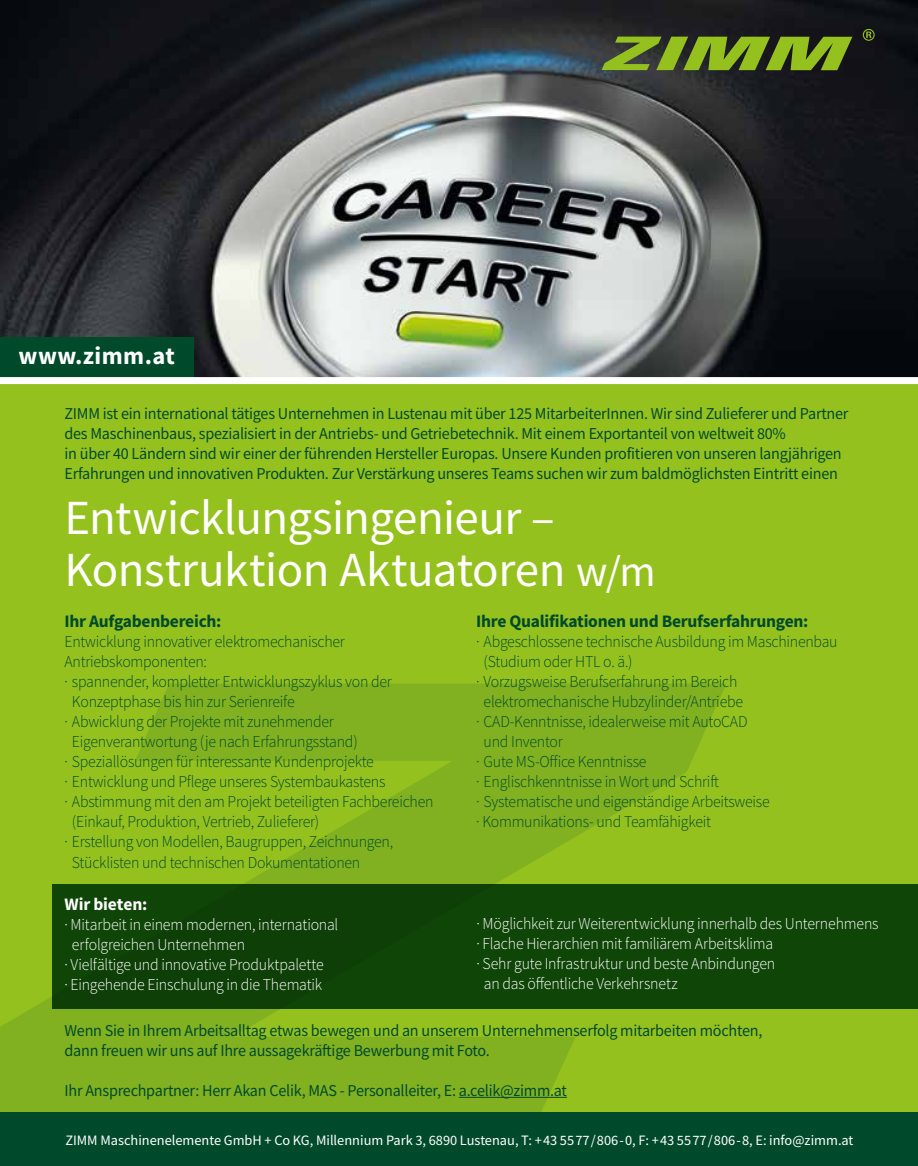
<style>
.page{position:relative;width:918px;height:1166px;background:#fff}
.page>*{position:absolute;margin:0;border:0;box-sizing:border-box;transform-origin:0 0}
.Headline{font:49px/52.5px "Source Sans Pro";letter-spacing:-.01em;color:#fff}
.t1{font:700 24.5px "Source Sans Pro";letter-spacing:.02em;color:#fff}
.t2{font:700 17.5px "Source Sans Pro";letter-spacing:-.015em;color:#004a2c}
.t3{font:700 17.5px "Source Sans Pro";letter-spacing:-.01em;color:#fff}
.Bullet_Aufzählung_9{font:300 16.62px/19.9px "Source Sans Pro";letter-spacing:-.015em;color:#004a2c;scale:.95 1}
.Firmen_Intro{font:16.62px/19.9px "Source Sans Pro";letter-spacing:-.015em;color:#004a2c}
.Bullet_Aufzählung_9-2{font:300 16.62px/19.9px "Source Sans Pro";letter-spacing:-.01em;color:#fff;scale:.95 1}
.t4{font:14.35px "Source Sans Pro";color:#fff}
.s1{font-size:43.75px}
</style>
<div class="page">
<div style="left:0;top:0;width:918px;height:1146px;background:#95c11f"></div>
<svg style="left:0;top:684px;width:726px;height:428px;fill:#81b120"></svg>
<div style="left:52px;top:884px;width:866px;height:124px;background:#0f4507"></div>
<img style="left:0;top:0;width:918px;height:377px">
<div style="left:0;top:1112px;width:918px;height:54px;background:#004a2c"></div>
<hr style="left:459px;top:1097px;width:108px;height:1px;background:#004a2c">
<div style="left:0;top:337px;width:193px;height:40px;background:#004a2c"></div>
<svg style="left:601px;top:29px;width:285px;height:41px"></svg>
<div style="left:0;top:377px;width:918px;height:7px;background:#fff"></div>
<p class="t1" style="left:19px;top:339px;width:158px">www.zimm.at</p>
<p class="Firmen_Intro" style="left:64px;top:404px;width:785px">ZIMM ist ein international tätiges Unternehmen in Lustenau mit über 125 MitarbeiterInnen. Wir sind Zulieferer und Partner des Maschinenbaus, spezialisiert in der Antriebs- und Getriebetechnik. Mit einem Exportanteil von weltweit 80%<br>in über 40 Ländern sind wir einer der führenden Hersteller Europas. Unsere Kunden profitieren von unseren langjährigen Erfahrungen und innovativen Produkten. Zur Verstärkung unseres Teams suchen wir zum baldmöglichsten Eintritt einen</p>
<p class="Headline" style="left:64px;top:491px;width:593px">Entwicklungsingenieur –<br>Konstruktion Aktuatoren <span class="s1">w/m</span></p>
<p class="t2" style="left:476px;top:609px;width:334px">Ihre Qualifikationen und Berufserfahrungen:</p>
<p class="Bullet_Aufzählung_9" style="left:483px;top:631px;width:374px;text-indent:-7px">· Abgeschlossene technische Ausbildung im Maschinenbau (Studium oder HTL o. ä.)</p>
<p class="Bullet_Aufzählung_9" style="left:476px;top:671px;width:282px;text-align:center">· Vorzugsweise Berufserfahrung im Bereich elektromechanische Hubzylinder/Antriebe</p>
<p class="Bullet_Aufzählung_9" style="left:483px;top:711px;width:279px;text-indent:-7px">· CAD-Kenntnisse, idealerweise mit AutoCAD und Inventor</p>
<p class="Bullet_Aufzählung_9" style="left:476px;top:751px;width:181px">· Gute MS-Office Kenntnisse</p>
<p class="Bullet_Aufzählung_9" style="left:476px;top:771px;width:257px">· Englischkenntnisse in Wort und Schrift</p>
<p class="Bullet_Aufzählung_9" style="left:476px;top:791px;width:310px">· Systematische und eigenständige Arbeitsweise</p>
<p class="Bullet_Aufzählung_9" style="left:476px;top:811px;width:249px">· Kommunikations- und Teamfähigkeit</p>
<p class="t2" style="left:64px;top:609px;width:159px">Ihr Aufgabenbereich:</p>
<p class="Bullet_Aufzählung_9" style="left:64px;top:631px;width:297px">Entwicklung innovativer elektromechanischer<br>Antriebskomponenten:</p>
<p class="Bullet_Aufzählung_9" style="left:72px;top:671px;width:338px;text-indent:-7px">· spannender, kompletter Entwicklungszyklus von der<br>Konzeptphase bis hin zur Serienreife</p>
<p class="Bullet_Aufzählung_9" style="left:72px;top:711px;width:302px;text-indent:-7px">· Abwicklung der Projekte mit zunehmender<br>Eigenverantwortung (je nach Erfahrungsstand)</p>
<p class="Bullet_Aufzählung_9" style="left:64px;top:751px;width:327px">· Speziallösungen für interessante Kundenprojekte</p>
<p class="Bullet_Aufzählung_9" style="left:64px;top:771px;width:339px">· Entwicklung und Pflege unseres Systembaukastens</p>
<p class="Bullet_Aufzählung_9" style="left:72px;top:791px;width:382px;text-indent:-7px">· Abstimmung mit den am Projekt beteiligten Fachbereichen (Einkauf, Produktion, Vertrieb, Zulieferer)</p>
<p class="Bullet_Aufzählung_9" style="left:72px;top:830px;width:340px;line-height:21px;text-indent:-7px">· Erstellung von Modellen, Baugruppen, Zeichnungen,<br>Stücklisten und technischen Dokumentationen</p>
<p class="t3" style="left:64px;top:892px;width:84px">Wir bieten:</p>
<p class="Bullet_Aufzählung_9-2" style="left:72px;top:914px;width:282px;text-indent:-7px">· Mitarbeit in einem modernen, international erfolgreichen Unternehmen</p>
<p class="Bullet_Aufzählung_9-2" style="left:64px;top:954px;width:274px">· Vielfältige und innovative Produktpalette</p>
<p class="Bullet_Aufzählung_9-2" style="left:64px;top:974px;width:273px">· Eingehende Einschulung in die Thematik</p>
<p class="Bullet_Aufzählung_9-2" style="left:476px;top:914px;width:425px">· Möglichkeit zur Weiterentwicklung innerhalb des Unternehmens</p>
<p class="Bullet_Aufzählung_9-2" style="left:476px;top:934px;width:314px">· Flache Hierarchien mit familiärem Arbeitsklima</p>
<p class="Bullet_Aufzählung_9-2" style="left:484px;top:954px;width:308px;text-indent:-7px">· Sehr gute Infrastruktur und beste Anbindungen an das öffentliche Verkehrsnetz</p>
<p class="Firmen_Intro" style="left:64px;top:1020px;width:699px">Wenn Sie in Ihrem Arbeitsalltag etwas bewegen und an unserem Unternehmenserfolg mitarbeiten möchten, dann freuen wir uns auf Ihre aussagekräftige Bewerbung mit Foto.</p>
<p class="Firmen_Intro" style="left:64px;top:1080px;width:504px">Ihr Ansprechpartner: Herr Akan Celik, MAS - Personalleiter, E: a.celik@zimm.at</p>
<p class="t4" style="left:65px;top:1131px;width:789px">ZIMM Maschinenelemente GmbH + Co KG, Millennium Park 3, 6890 Lustenau, T: +43 5577/806-0, F: +43 5577/806-8, E: info@zimm.at</p>
</div>
